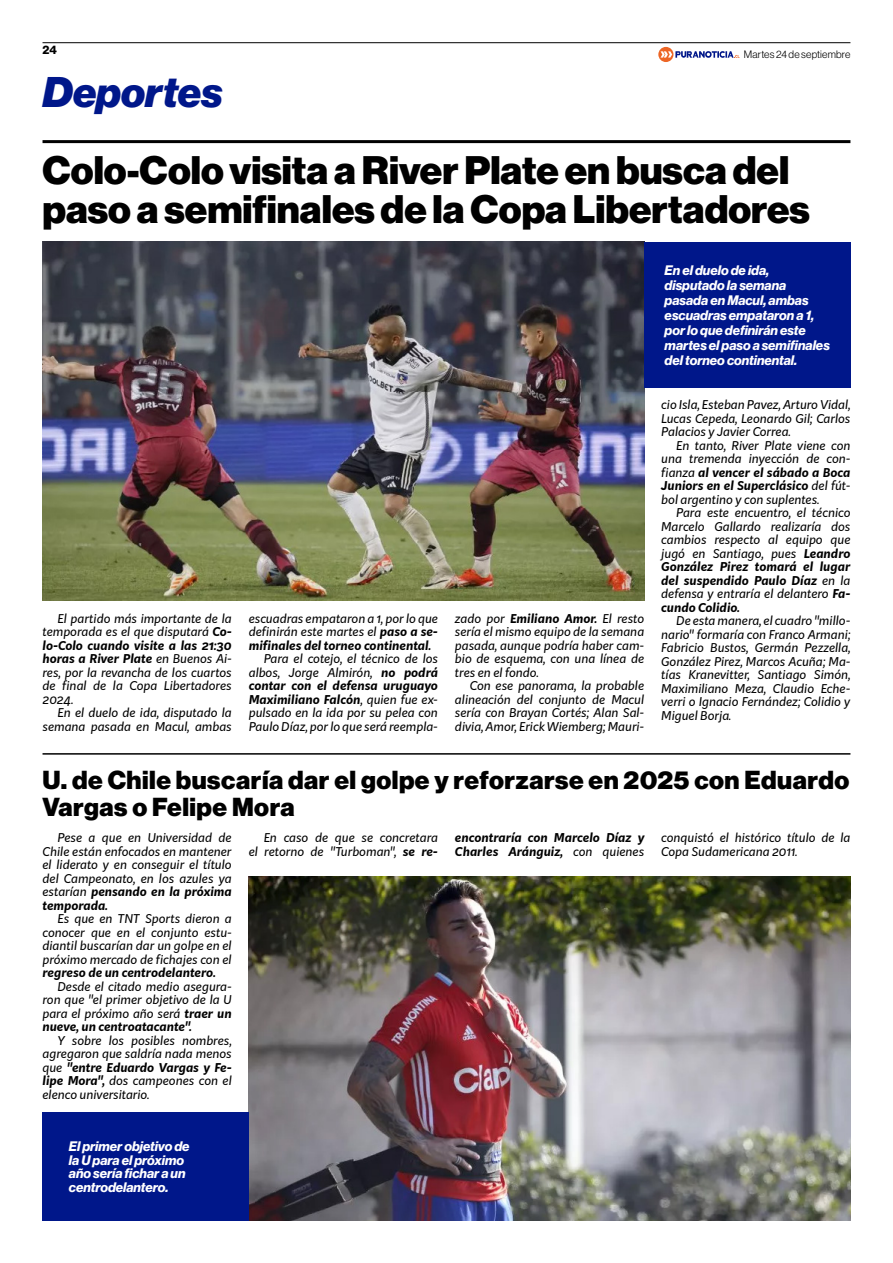
<style>
.page{position:relative;width:893px;height:1263px;background:#fff}
.page>*{position:absolute;margin:0;border:0;box-sizing:border-box;transform-origin:0 0}
.t1{font:42px "N Haas Grotesk DS Pro 96 Blk It";color:#00178a}
.t2{font:39px/39px "N Haas Grotesk DS Pro 95 Blk";color:#000}
.t3{font:25.5px/27px "N Haas Grotesk DS Pro 95 Blk";letter-spacing:.02em;color:#000}
.t4{font:13.5px/15px "N Haas Grotesk DS Pro 76 Bd It";color:#fff}
.t5{font:italic 12px/13.5px "Kit Sans";color:#000;text-align:justify}
.t6{font:italic 700 12px/13.5px "Kit Sans";color:#000}
.t7{font:12px "N Haas Grotesk DS Pro 75 Bd";color:#000}
.t8{font:10.5px "N Haas Grotesk DS Pro 45 Lt";letter-spacing:.02em;color:#000}
.s1{font-weight:700}
.s2{font-weight:400}
</style>
<div class="page">
<hr style="left:43px;top:140px;width:807px;height:3px;background:#000">
<hr style="left:43px;top:42px;width:807px;height:1px;background:#000">
<hr style="left:43px;top:753px;width:807px;height:2px;background:#000">
<img style="left:249px;top:876px;width:601px;height:344px">
<div style="left:43px;top:1112px;width:206px;height:108px;background:#00178a"></div>
<svg style="left:658px;top:47px;width:82px;height:15px"></svg>
<img style="left:43px;top:242px;width:601px;height:359px">
<div style="left:644px;top:242px;width:206px;height:145px;background:#00178a"></div>
<p class="t7" style="left:43px;top:42px;width:16px">24</p>
<h1 class="t1" style="left:43px;top:67px;width:182px">Deportes</h1>
<p class="t8" style="left:744px;top:48px;width:108px">Martes 24 de septiembre</p>
<h2 class="t2" style="left:43px;top:151px;width:769px">Colo-Colo visita a River Plate en busca del paso a semifinales de la Copa Libertadores</h2>
<p class="t5" style="left:43px;top:611px;width:191px;text-indent:15px">El partido más importante de la temporada es el que disputará <span class="s1">Co&shy;lo-Colo cuando visite a las 21:30 horas a River Plate</span> en Buenos Ai&shy;res, por la revancha de los cuartos de final de la Copa Libertadores 2024.</p>
<p class="t5" style="left:43px;top:705px;width:191px;text-align:right">En el duelo de ida, disputado la semana pasada en Macul, ambas</p>
<p class="t5" style="left:249px;top:611px;width:191px">escuadras empataron a 1, por lo que definirán este martes el <span class="s1">paso a se&shy;mifinales del torneo continental.</span></p>
<p class="t5" style="left:249px;top:651px;width:191px;text-indent:15px">Para el cotejo, el técnico de los albos, Jorge Almirón, <span class="s1">no podrá contar con el defensa uruguayo Maximiliano Falcón</span>, quien fue ex&shy;pulsado en la ida por su pelea con Paulo Díaz, por lo que será reempla-</p>
<p class="t5" style="left:455px;top:611px;width:191px">zado por <span class="s1">Emiliano Amor.</span> El resto sería el mismo equipo de la semana pasada, aunque podría haber cam&shy;bio de esquema, con una línea de tres en el fondo.</p>
<p class="t5" style="left:455px;top:678px;width:191px;text-indent:15px">Con ese panorama, la probable alineación del conjunto de Macul sería con Brayan Cortés; Alan Sal&shy;divia, Amor, Erick Wiemberg; Mauri-</p>
<p class="t4" style="left:665px;top:263px;width:167px">En el duelo de ida, disputado la semana pasada en Macul, ambas escuadras empataron a 1, por lo que definirán este martes el paso a semifinales del torneo continental.</p>
<p class="t5" style="left:661px;top:397px;width:191px">cio Isla, Esteban Pavez, Arturo Vidal, Lucas Cepeda, Leonardo Gil; Carlos Palacios y Javier Correa.</p>
<p class="t5" style="left:661px;top:438px;width:191px;text-indent:15px">En tanto, River Plate viene con una tremenda inyección de con&shy;fianza <span class="s1">al vencer el sábado a Boca Juniors en el Superclásico</span> del fút&shy;bol argentino y con suplentes.</p>
<p class="t5" style="left:661px;top:505px;width:191px;text-indent:15px">Para este encuentro, el técnico Marcelo Gallardo realizaría dos cambios respecto al equipo que jugó en Santiago, pues <span class="s1">Leandro González Pirez tomará el lugar del suspendido Paulo Díaz</span> en la defensa y entraría el delantero <span class="s1">Fa&shy;cundo Colidio.</span></p>
<p class="t5" style="left:661px;top:613px;width:191px;text-indent:15px">De esta manera, el cuadro "millo&shy;nario" formaría con Franco Armani; Fabricio Bustos, Germán Pezzella, González Pirez, Marcos Acuña; Ma&shy;tías Kranevitter, Santiago Simón, Maximiliano Meza, Claudio Eche&shy;verri o Ignacio Fernández; Colidio y Miguel Borja.</p>
<h3 class="t3" style="left:43px;top:766px;width:808px">U. de Chile buscaría dar el golpe y reforzarse en 2025 con Eduardo<br>Vargas o Felipe Mora</h3>
<p class="t5" style="left:42px;top:830px;width:191px;text-indent:15px">Pese a que en Universidad de Chile están enfocados en mantener el liderato y en conseguir el título del Campeonato, en los azules ya estarían <span class="s1">pensando en la próxima temporada.</span></p>
<p class="t5" style="left:42px;top:911px;width:191px;text-indent:15px">Es que en TNT Sports dieron a conocer que en el conjunto estu&shy;diantil buscarían dar un golpe en el próximo mercado de fichajes con el</p>
<p class="t6" style="left:42px;top:965px;width:175px">regreso de un centrodelantero.</p>
<p class="t5" style="left:42px;top:979px;width:191px;text-indent:15px">Desde el citado medio asegura&shy;ron que "el primer objetivo de la U para el próximo año será <span class="s1">traer un nueve, un centroatacante".</span></p>
<p class="t5" style="left:42px;top:1033px;width:191px;text-indent:15px">Y sobre los posibles nombres, agregaron que saldría nada menos que <span class="s1">"entre Eduardo Vargas y Fe&shy;lipe Mora",</span> dos campeones con el elenco universitario.</p>
<p class="t4" style="left:69px;top:1140px;width:122px;line-height:13.5px">El primer objetivo de la U para el próximo año sería fichar a un centrodelantero.</p>
<p class="t5" style="left:249px;top:830px;width:191px;text-align:right">En caso de que se concretara<br>el retorno de "Turboman", <span class="s1">se re-</span></p>
<p class="t6" style="left:455px;top:830px;width:191px">encontraría con Marcelo Díaz y<br>Charles Aránguiz, <span class="s2">con quienes</span></p>
<p class="t5" style="left:661px;top:830px;width:191px">conquistó el histórico título de la<br>Copa Sudamericana 2011.</p>
</div>
